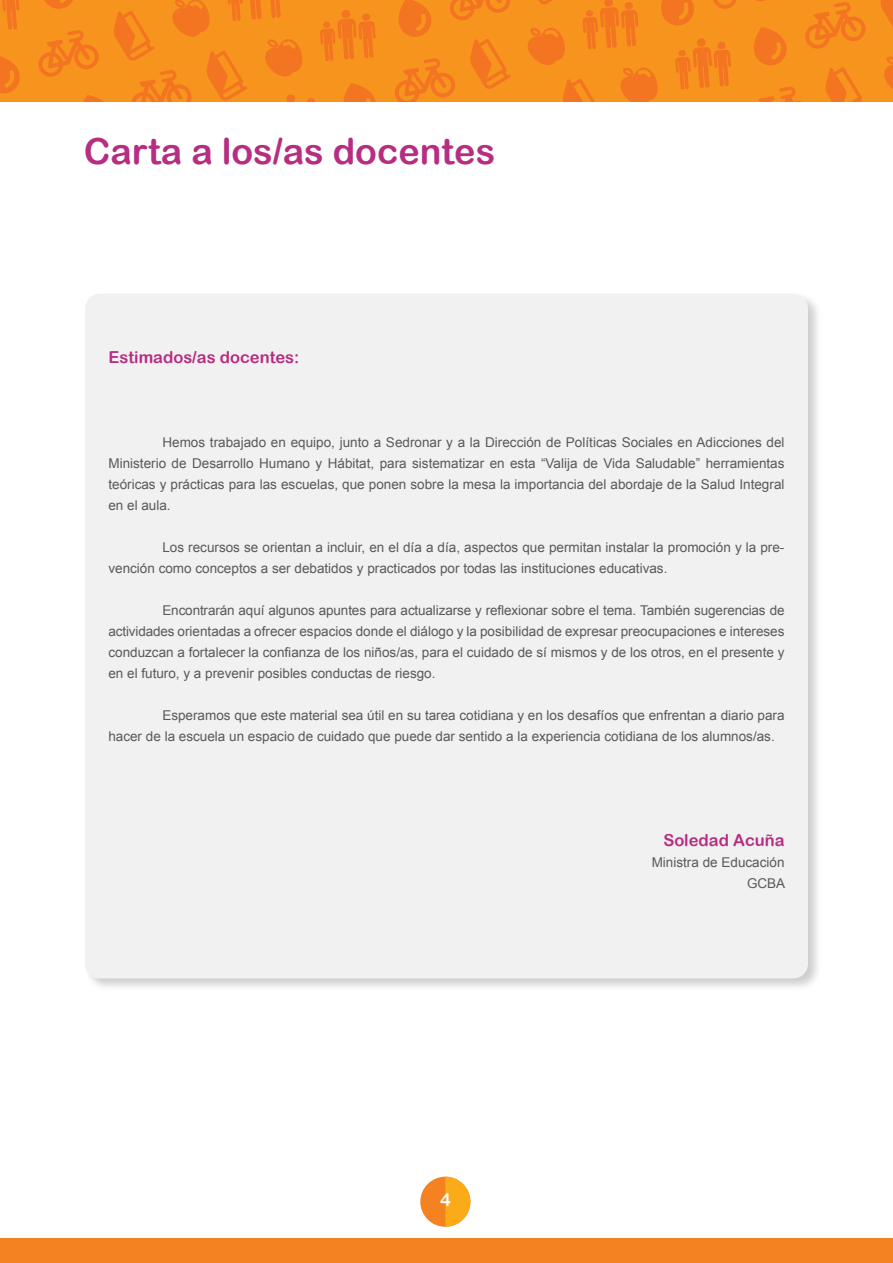
<style>
.page{position:relative;width:893px;height:1263px;background:#fff}
.page>*{position:absolute;margin:0;border:0;box-sizing:border-box;transform-origin:0 0}
.t1{font:36px "Arial Rounded MT Bold";color:#b62d81}
.t2{font:18px "Arial Rounded MT Bold";color:#fff}
.t3{font:16.5px "Arial Rounded MT Bold";color:#b62d81}
.t4{font:13.5px/21px "Arial";color:#58595b;text-align:justify}
</style>
<div class="page">
<div style="left:0;top:0;width:893px;height:101px;background:#f7941e"></div>
<svg style="left:563px;top:79px;width:31px;height:22px"></svg>
<svg style="left:754px;top:27px;width:33px;height:38px"></svg>
<svg style="left:805px;top:2px;width:61px;height:47px"></svg>
<svg style="left:881px;top:0;width:12px;height:27px"></svg>
<svg style="left:620px;top:68px;width:38px;height:33px"></svg>
<svg style="left:675px;top:38px;width:56px;height:52px"></svg>
<svg style="left:758px;top:87px;width:38px;height:14px"></svg>
<svg style="left:825px;top:67px;width:37px;height:34px"></svg>
<svg style="left:884px;top:56px;width:9px;height:33px"></svg>
<svg style="left:44px;top:0;width:29px;height:9px"></svg>
<svg style="left:2px;top:0;width:17px;height:30px"></svg>
<svg style="left:0;top:56px;width:20px;height:37px"></svg>
<svg style="left:38px;top:30px;width:61px;height:47px"></svg>
<svg style="left:114px;top:11px;width:41px;height:50px"></svg>
<svg style="left:172px;top:0;width:38px;height:37px"></svg>
<svg style="left:228px;top:0;width:53px;height:21px"></svg>
<svg style="left:84px;top:95px;width:19px;height:6px"></svg>
<svg style="left:132px;top:70px;width:60px;height:31px"></svg>
<svg style="left:206px;top:51px;width:41px;height:50px"></svg>
<svg style="left:398px;top:0;width:34px;height:37px"></svg>
<svg style="left:450px;top:0;width:60px;height:20px"></svg>
<svg style="left:538px;top:0;width:15px;height:4px"></svg>
<svg style="left:265px;top:39px;width:38px;height:38px"></svg>
<svg style="left:320px;top:10px;width:56px;height:51px"></svg>
<svg style="left:343px;top:83px;width:33px;height:18px"></svg>
<svg style="left:395px;top:58px;width:60px;height:43px"></svg>
<svg style="left:470px;top:39px;width:41px;height:50px"></svg>
<svg style="left:307px;top:98px;width:8px;height:3px"></svg>
<svg style="left:286px;top:95px;width:9px;height:6px"></svg>
<svg style="left:661px;top:0;width:33px;height:25px"></svg>
<svg style="left:713px;top:0;width:52px;height:9px"></svg>
<svg style="left:527px;top:28px;width:38px;height:37px"></svg>
<svg style="left:582px;top:0;width:56px;height:50px"></svg>
<div style="left:0;top:1238px;width:893px;height:25px;background:#f58220"></div>
<div style="left:420px;top:1177px;width:50px;height:50px;background:#f58220;border-radius:50%"></div>
<svg style="left:445px;top:1177px;width:25px;height:50px"></svg>
<div style="left:83px;top:292px;width:739px;height:701px;background:#000;opacity:.2"></div>
<div style="left:85px;top:294px;width:723px;height:684px;background:#f1f1f2"></div>
<h1 class="t1" style="left:84px;top:130px;width:413px">Carta a los/as docentes</h1>
<p class="t3" style="left:108px;top:348px;width:192px">Estimados/as docentes:</p>
<p class="t4" style="left:108px;top:432px;width:678px;text-indent:54px">Hemos trabajado en equipo, junto a Sedronar y a la Dirección de Políticas Sociales en Adicciones del Ministerio de Desarrollo Humano y Hábitat, para sistematizar en esta “Valija de Vida Saludable” herramientas teóricas y prácticas para las escuelas, que ponen sobre la mesa la importancia del abordaje de la Salud Integral en el aula.</p>
<p class="t4" style="left:108px;top:537px;width:677px;text-indent:54px">Los recursos se orientan a incluir, en el día a día, aspectos que permitan instalar la promoción y la pre&shy;vención como conceptos a ser debatidos y practicados por todas las instituciones educativas.</p>
<p class="t4" style="left:108px;top:600px;width:678px;text-indent:54px">Encontrarán aquí algunos apuntes para actualizarse y reflexionar sobre el tema. También sugerencias de actividades orientadas a ofrecer espacios donde el diálogo y la posibilidad de expresar preocupaciones e intereses conduzcan a fortalecer la confianza de los niños/as, para el cuidado de sí mismos y de los otros, en el presente y en el futuro, y a prevenir posibles conductas de riesgo.</p>
<p class="t4" style="left:108px;top:705px;width:678px;text-indent:54px">Esperamos que este material sea útil en su tarea cotidiana y en los desafíos que enfrentan a diario para hacer de la escuela un espacio de cuidado que puede dar sentido a la experiencia cotidiana de los alumnos/as.</p>
<h2 class="t2" style="left:440px;top:1189px;width:12px">4</h2>
<p class="t3" style="left:663px;top:831px;width:123px">Soledad Acuña</p>
<p class="t4" style="left:652px;top:852px;width:135px;text-align:right">Ministra de Educación<br>GCBA</p>
</div>
